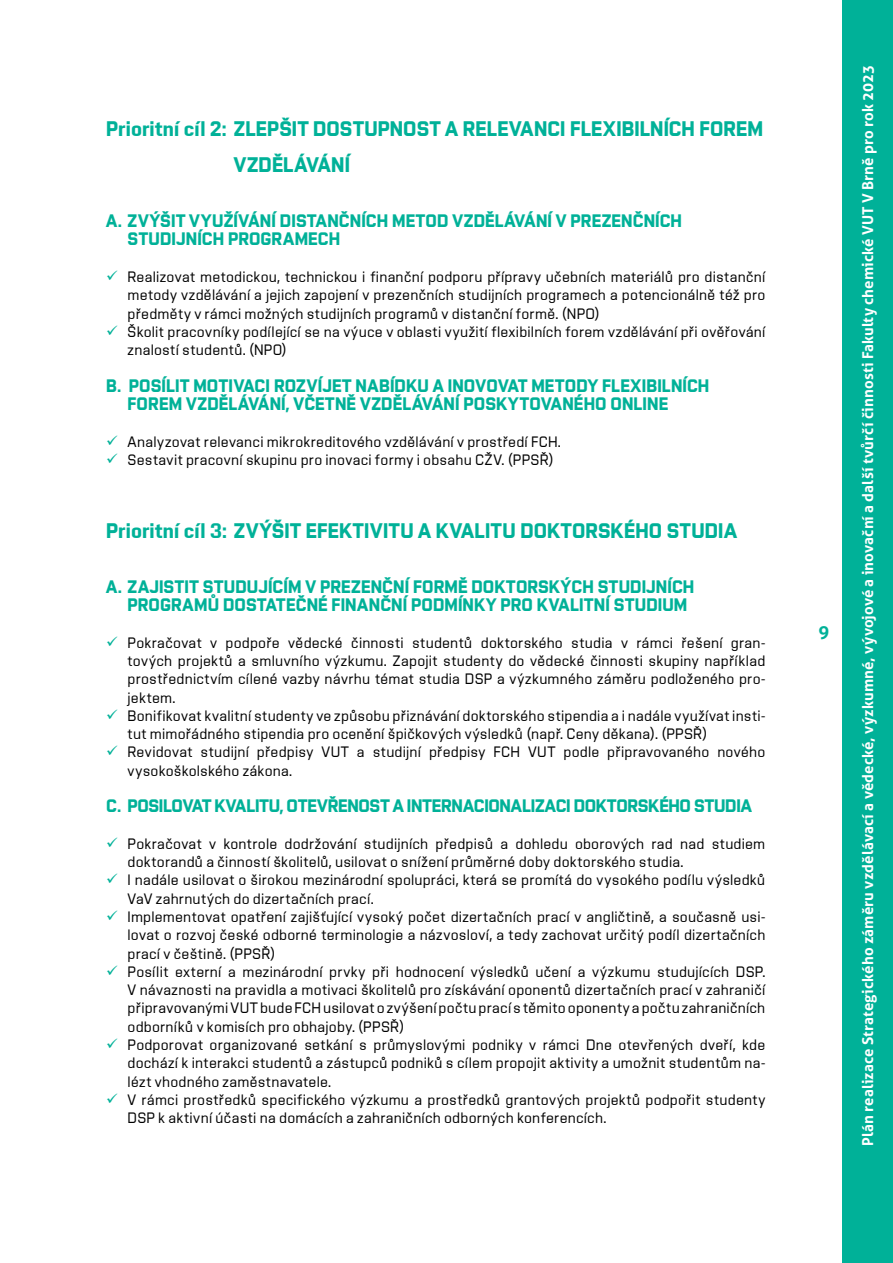
<style>
.page{position:relative;width:893px;height:1263px;background:#fff}
.page>*{position:absolute;margin:0;border:0;box-sizing:border-box;transform-origin:0 0}
.heading_1{font:700 21px/36.6px "Vafle VUT";letter-spacing:.015em;color:#00b198}
.heading_2{font:700 18px/18.3px "Vafle VUT";letter-spacing:.005em;color:#00b198}
.t1{font:700 18px "Aller";color:#00b198}
.t2{font:15px/18.3px "Vafle Light VUT";letter-spacing:.015em;color:#000}
.t3{font:700 15px "Aller";letter-spacing:.01em;color:#fff}
</style>
<div class="page">
<div style="left:842px;top:0;width:51px;height:1263px;background:#00b198"></div>
<p class="heading_1" style="left:234px;top:110px;width:531px;text-indent:-128px">Prioritní cíl 2: ZLEPŠIT DOSTUPNOST A RELEVANCI FLEXIBILNÍCH FOREM<br>VZDĚLÁVÁNÍ</p>
<p class="heading_2" style="left:128px;top:211px;width:556px;text-indent:-21px">A. ZVÝŠIT VYUŽÍVÁNÍ DISTANČNÍCH METOD VZDĚLÁVÁNÍ V PREZENČNÍCH<br>STUDIJNÍCH PROGRAMECH</p>
<p class="t2" style="left:128px;top:267px;width:639px;text-align:justify">Realizovat metodickou, technickou i finanční podporu přípravy učebních materiálů pro distanční metody vzdělávání a jejich zapojení v prezenčních studijních programech a potencionálně též pro předměty v rámci možných studijních programů v distanční formě. (NPO)</p>
<p class="t2" style="left:128px;top:322px;width:639px">Školit pracovníky podílející se na výuce v oblasti využití flexibilních forem vzdělávání při ověřování znalostí studentů. (NPO)</p>
<p class="heading_2" style="left:128px;top:376px;width:583px;text-indent:-21px">B. POSÍLIT MOTIVACI ROZVÍJET NABÍDKU A INOVOVAT METODY FLEXIBILNÍCH<br>FOREM VZDĚLÁVÁNÍ, VČETNĚ VZDĚLÁVÁNÍ POSKYTOVANÉHO ONLINE</p>
<p class="t2" style="left:128px;top:432px;width:435px">Analyzovat relevanci mikrokreditového vzdělávání v prostředí FCH.</p>
<p class="t2" style="left:128px;top:450px;width:428px">Sestavit pracovní skupinu pro inovaci formy i obsahu CŽV. (PPSŘ)</p>
<p class="heading_1" style="left:106px;top:512px;width:632px">Prioritní cíl 3: ZVÝŠIT EFEKTIVITU A KVALITU DOKTORSKÉHO STUDIA</p>
<p class="heading_2" style="left:128px;top:577px;width:568px;text-indent:-21px">A. ZAJISTIT STUDUJÍCÍM V PREZENČNÍ FORMĚ DOKTORSKÝCH STUDIJNÍCH<br>PROGRAMŮ DOSTATEČNÉ FINANČNÍ PODMÍNKY PRO KVALITNÍ STUDIUM</p>
<p class="t2" style="left:128px;top:633px;width:639px;text-align:justify">Pokračovat v podpoře vědecké činnosti studentů doktorského studia v rámci řešení gran&shy;tových projektů a smluvního výzkumu. Zapojit studenty do vědecké činnosti skupiny například prostřednictvím cílené vazby návrhu témat studia DSP a výzkumného záměru podloženého pro&shy;jektem.</p>
<p class="t2" style="left:128px;top:706px;width:639px">Bonifikovat kvalitní studenty ve způsobu přiznávání doktorského stipendia a i nadále využívat insti&shy;tut mimořádného stipendia pro ocenění špičkových výsledků (např. Ceny děkana). (PPSŘ)</p>
<p class="t2" style="left:128px;top:743px;width:639px">Revidovat studijní předpisy VUT a studijní předpisy FCH VUT podle připravovaného nového vysokoškolského zákona.</p>
<p class="heading_2" style="left:106px;top:796px;width:647px">C. POSILOVAT KVALITU, OTEVŘENOST A INTERNACIONALIZACI DOKTORSKÉHO STUDIA</p>
<p class="t2" style="left:128px;top:834px;width:639px">Pokračovat v kontrole dodržování studijních předpisů a dohledu oborových rad nad studiem doktorandů a činností školitelů, usilovat o snížení průměrné doby doktorského studia.</p>
<p class="t2" style="left:128px;top:871px;width:639px">I nadále usilovat o širokou mezinárodní spolupráci, která se promítá do vysokého podílu výsledků<br>VaV zahrnutých do dizertačních prací.</p>
<p class="t2" style="left:128px;top:907px;width:639px;text-align:justify">Implementovat opatření zajišťující vysoký počet dizertačních prací v angličtině, a současně usi&shy;lovat o rozvoj české odborné terminologie a názvosloví, a tedy zachovat určitý podíl dizertačních prací v češtině. (PPSŘ)</p>
<p class="t2" style="left:128px;top:962px;width:639px;text-align:justify">Posílit externí a mezinárodní prvky při hodnocení výsledků učení a výzkumu studujících DSP.<br>V návaznosti na pravidla a motivaci školitelů pro získávání oponentů dizertačních prací v zahraničí připravovanými VUT bude FCH usilovat o zvýšení počtu prací s těmito oponenty a počtu zahraničních odborníků v komisích pro obhajoby. (PPSŘ)</p>
<p class="t2" style="left:128px;top:1035px;width:639px;text-align:justify">Podporovat organizované setkání s průmyslovými podniky v rámci Dne otevřených dveří, kde dochází k interakci studentů a zástupců podniků s cílem propojit aktivity a umožnit studentům na&shy;lézt vhodného zaměstnavatele.</p>
<p class="t2" style="left:128px;top:1090px;width:639px">V rámci prostředků specifického výzkumu a prostředků grantových projektů podpořit studenty<br>DSP k aktivní účasti na domácích a zahraničních odborných konferencích.</p>
<p class="t1" style="left:818px;top:621px;width:12px">9</p>
<p class="t3" style="left:858px;top:1146px;width:1082px;rotate:-90deg">Plán realizace Strategického záměru vzdělávací a vědecké, výzkumné, vývojové a inovační a další tvůrčí činnosti Fakulty chemické VUT V Brně pro rok 2023</p>
</div>
